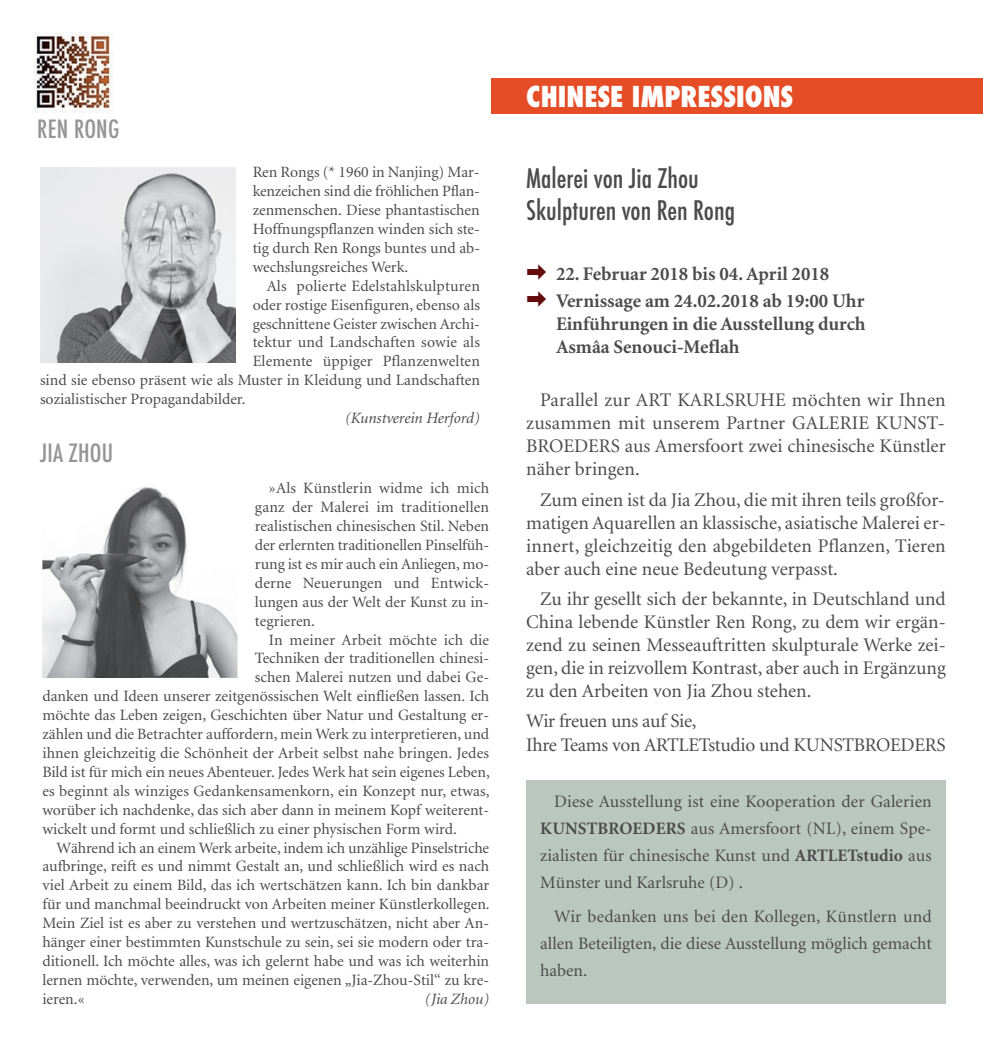
<style>
.page{position:relative;width:983px;height:1042px;background:#fff}
.page>*{position:absolute;margin:0;border:0;box-sizing:border-box;transform-origin:0 0}
.t1{font:800 condensed 28px "Futura";color:#fff}
.t2{font:500 condensed 26.25px/32.9px "Futura";color:#4b4b4b}
.t3{font:500 condensed 24.5px "Futura";letter-spacing:.01em;color:#959595}
.t4{font:19.25px/23.1px "Minion";color:#4b4b4b;text-align:justify}
.t5{font:700 19.25px/27.3px "Minion";color:#4b4b4b}
.t6{font:17.5px/26.9px "Minion";color:#4b4b4b;text-align:justify}
.t7{font:15.75px/18.9px "Minion";color:#4b4b4b;text-align:justify}
.t8{font:italic 15.75px "Minion";color:#4b4b4b}
.s1{font-family:"Hiragino Sans W6";font-weight:400;font-size:21px;color:#640c0c}
.s2{font-weight:700}
</style>
<div class="page">
<div style="left:491px;top:78px;width:491px;height:36px;background:#e54d26"></div>
<img style="left:235px;top:168px;width:1px;height:195px">
<img style="left:40px;top:168px;width:195px;height:195px">
<img style="left:237px;top:483px;width:1px;height:195px">
<img style="left:42px;top:487px;width:195px;height:191px">
<img style="left:33px;top:32px;width:80px;height:80px">
<div style="left:526px;top:781px;width:419px;height:223px;background:#b9c7be"></div>
<h3 class="t3" style="left:37px;top:115px;width:84px">REN RONG</h3>
<p class="t7" style="left:253px;top:164px;width:229px">Ren Rongs (* 1960 in Nanjing) Mar&shy;kenzeichen sind die fröhlichen Pflan&shy;zenmenschen. Diese phantastischen Hoffnungspflanzen winden sich ste&shy;tig durch Ren Rongs buntes und ab&shy;wechslungsreiches Werk.</p>
<p class="t7" style="left:267px;top:277px;width:215px">Als polierte Edelstahlskulpturen</p>
<p class="t7" style="left:253px;top:296px;width:229px">oder rostige Eisenfiguren, ebenso als</p>
<p class="t7" style="left:253px;top:315px;width:228px">geschnittene Geister zwischen Archi-</p>
<p class="t7" style="left:253px;top:334px;width:229px">tektur und Landschaften sowie als</p>
<p class="t7" style="left:253px;top:353px;width:229px">Elemente üppiger Pflanzenwelten</p>
<p class="t7" style="left:40px;top:372px;width:441px">sind sie ebenso präsent wie als Muster in Kleidung und Landschaften</p>
<p class="t7" style="left:40px;top:391px;width:207px">sozialistischer Propagandabilder.</p>
<p class="t8" style="left:345px;top:412px;width:136px">(Kunstverein Herford)</p>
<h3 class="t3" style="left:40px;top:439px;width:75px">JIA ZHOU</h3>
<p class="t7" style="left:255px;top:480px;width:236px;text-indent:14px">»Als Künstlerin widme ich mich ganz der Malerei im traditionellen realistischen chinesischen Stil. Neben der erlernten traditionellen Pinselfüh&shy;rung ist es mir auch ein Anliegen, mo&shy;derne Neuerungen und Entwick&shy;lungen aus der Welt der Kunst zu in&shy;tegrieren.</p>
<p class="t7" style="left:269px;top:631px;width:222px">In meiner Arbeit möchte ich die</p>
<p class="t7" style="left:255px;top:650px;width:236px">Techniken der traditionellen chinesi-</p>
<p class="t7" style="left:255px;top:669px;width:235px">schen Malerei nutzen und dabei Ge-</p>
<p class="t7" style="left:42px;top:688px;width:448px">danken und Ideen unserer zeitgenössischen Welt einfließen lassen. Ich</p>
<p class="t7" style="left:42px;top:707px;width:448px">möchte das Leben zeigen, Geschichten über Natur und Gestaltung er-</p>
<p class="t7" style="left:42px;top:726px;width:448px">zählen und die Betrachter auffordern, mein Werk zu interpretieren, und</p>
<p class="t7" style="left:42px;top:745px;width:448px">ihnen gleichzeitig die Schönheit der Arbeit selbst nahe bringen. Jedes</p>
<p class="t7" style="left:42px;top:763px;width:449px">Bild ist für mich ein neues Abenteuer. Jedes Werk hat sein eigenes Leben,</p>
<p class="t7" style="left:42px;top:782px;width:448px">es beginnt als winziges Gedankensamenkorn, ein Konzept nur, etwas,</p>
<p class="t7" style="left:42px;top:801px;width:448px">worüber ich nachdenke, das sich aber dann in meinem Kopf weiterent-</p>
<p class="t7" style="left:42px;top:820px;width:416px">wickelt und formt und schließlich zu einer physischen Form wird.</p>
<p class="t7" style="left:56px;top:839px;width:434px">Während ich an einem Werk arbeite, indem ich unzählige Pinselstriche</p>
<p class="t7" style="left:42px;top:858px;width:448px">aufbringe, reift es und nimmt Gestalt an, und schließlich wird es nach</p>
<p class="t7" style="left:42px;top:877px;width:448px">viel Arbeit zu einem Bild, das ich wertschätzen kann. Ich bin dankbar</p>
<p class="t7" style="left:42px;top:896px;width:448px">für und manchmal beeindruckt von Arbeiten meiner Künstlerkollegen.</p>
<p class="t7" style="left:42px;top:915px;width:448px">Mein Ziel ist es aber zu verstehen und wertzuschätzen, nicht aber An-</p>
<p class="t7" style="left:42px;top:934px;width:448px">hänger einer bestimmten Kunstschule zu sein, sei sie modern oder tra-</p>
<p class="t7" style="left:42px;top:952px;width:448px">ditionell. Ich möchte alles, was ich gelernt habe und was ich weiterhin</p>
<p class="t7" style="left:42px;top:971px;width:448px">lernen möchte, verwenden, um meinen eigenen „Jia-Zhou-Stil“ zu kre-</p>
<p class="t7" style="left:42px;top:990px;width:44px">ieren.«</p>
<p class="t8" style="left:424px;top:992px;width:66px">(Jia Zhou)</p>
<h1 class="t1" style="left:526px;top:81px;width:268px">CHINESE IMPRESSIONS</h1>
<h2 class="t2" style="left:526px;top:162px;width:210px">Malerei von Jia Zhou<br>Skulpturen von Ren Rong</h2>
<p class="t5" style="left:526px;top:261px;width:339px"><span class="s1">➡</span> 22. Februar 2018 bis 04. April 2018<br><span class="s1">➡</span> Vernissage am 24.02.2018 ab 19:00 Uhr</p>
<p class="t5" style="left:556px;top:313px;width:311px;line-height:23.1px">Einführungen in die Ausstellung durch<br>Asmâa Senouci-Meflah</p>
<p class="t4" style="left:526px;top:390px;width:421px;text-indent:14px">Parallel zur ART KARLSRUHE möchten wir Ihnen zusammen mit unserem Partner GALERIE KUNST-BROEDERS aus Amersfoort zwei chinesische Künstler näher bringen.</p>
<p class="t4" style="left:526px;top:489px;width:421px;text-indent:14px">Zum einen ist da Jia Zhou, die mit ihren teils großfor&shy;matigen Aquarellen an klassische, asiatische Malerei er&shy;innert, gleichzeitig den abgebildeten Pflanzen, Tieren aber auch eine neue Bedeutung verpasst.</p>
<p class="t4" style="left:526px;top:589px;width:421px;text-indent:14px">Zu ihr gesellt sich der bekannte, in Deutschland und China lebende Künstler Ren Rong, zu dem wir ergän&shy;zend zu seinen Messeauftritten skulpturale Werke zei&shy;gen, die in reizvollem Kontrast, aber auch in Ergänzung zu den Arbeiten von Jia Zhou stehen.</p>
<p class="t4" style="left:526px;top:711px;width:421px">Wir freuen uns auf Sie,<br>Ihre Teams von ARTLETstudio und KUNSTBROEDERS</p>
<p class="t6" style="left:540px;top:789px;width:393px;text-indent:14px">Diese Ausstellung ist eine Kooperation der Galerien <span class="s2">KUNSTBROEDERS</span> aus Amersfoort (NL), einem Spe&shy;zialisten für chinesische Kunst und <span class="s2">ARTLETstudio</span> aus Münster und Karlsruhe (D) .</p>
<p class="t6" style="left:540px;top:904px;width:393px;text-indent:14px">Wir bedanken uns bei den Kollegen, Künstlern und allen Beteiligten, die diese Ausstellung möglich gemacht haben.</p>
</div>
